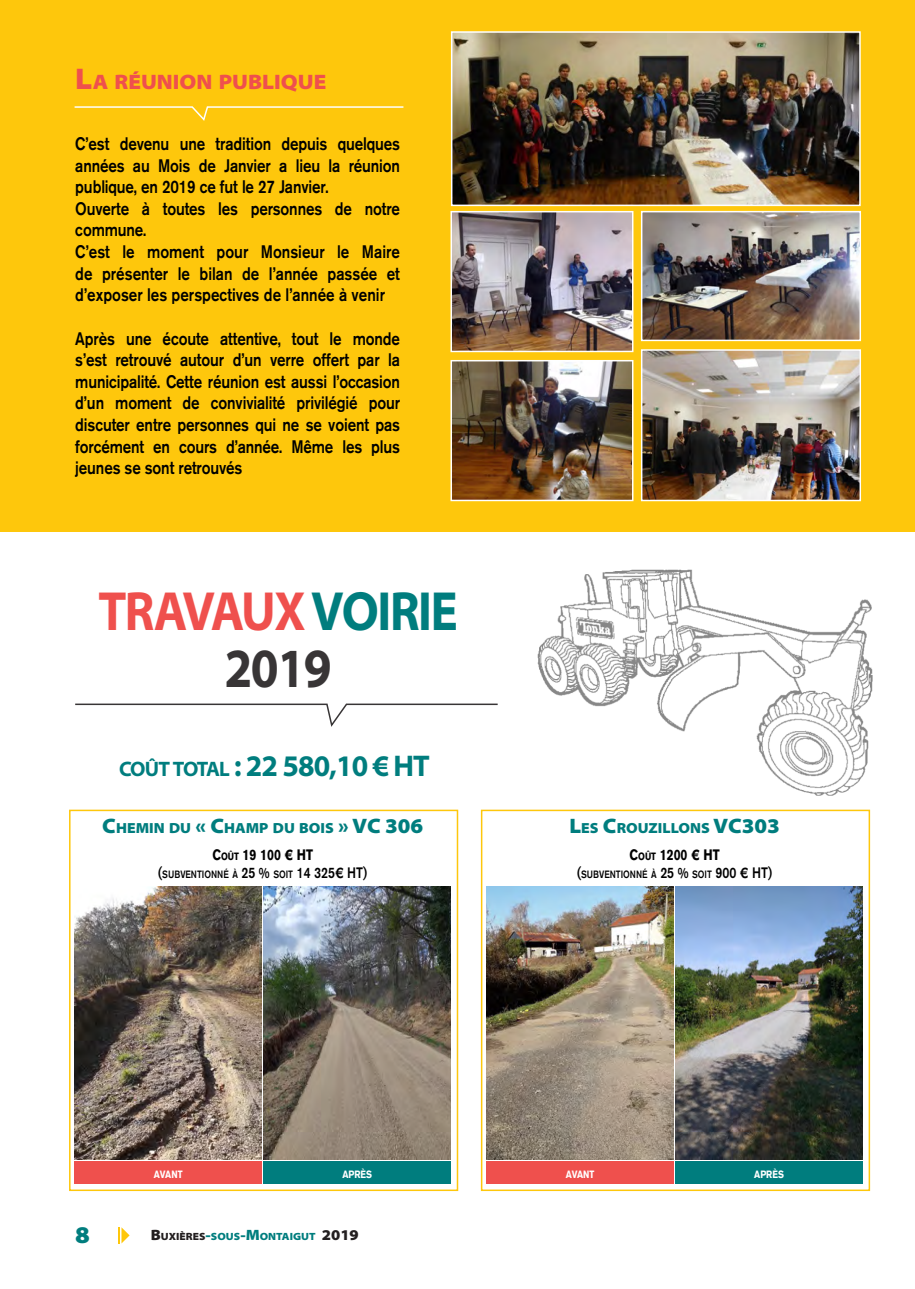
<style>
.page{position:relative;width:915px;height:1289px;background:#fff}
.page>*{position:absolute;margin:0;border:0;box-sizing:border-box;transform-origin:0 0}
.t1{font:700 semi-expanded 55.5px/57px "Myriad Pro";letter-spacing:-.03em;color:#ef504d;text-align:center;scale:.84 1}
.t2{font:700 semi-expanded 30px "Myriad Pro";letter-spacing:-.03em;color:#007d7e;scale:.92 1}
.t3{font:900 semi-expanded 24px "Myriad Pro";color:#007d7e}
.t4{font:900 semi-expanded 21px "Myriad Pro";color:#ef504d}
.t5{font:500 18px/21.6px "Akzidenz Grotesk BQ";letter-spacing:-.01em;color:#000;scale:.84 1}
.t6{font:700 15px "Akzidenz Grotesk BQ";color:#000;scale:.82 1}
.t7{font:900 semi-expanded 14.7px "Myriad Pro";color:#007d7e}
.t8{font:500 10.5px "Akzidenz Grotesk BQ";color:#000;scale:.82 1}
.t9{font:900 semi-expanded 10.5px "Myriad Pro";color:#007d7e}
.t10{font:700 10.5px "Akzidenz Grotesk BQ";color:#fff;scale:.82 1}
.s1{font-size:30px}
.s2{color:#007d7e}
.s3{color:#383536}
.s4{font-size:21px}
.s5{font-size:10.5px}
.s6{font-size:15px}
.s7{font-size:15px;color:#231f20}
.s8{color:#231f20}
</style>
<div class="page">
<img style="left:537px;top:569px;width:336px;height:227px">
<div style="left:0;top:0;width:914px;height:531px;background:#fec70c"></div>
<svg style="left:75px;top:703px;width:423px;height:24px"></svg>
<svg style="left:74px;top:106px;width:330px;height:15px"></svg>
<img style="left:454px;top:34px;width:403px;height:169px">
<div style="left:451px;top:31px;width:409px;height:175px;border:2px solid #fff"></div>
<img style="left:453px;top:214px;width:177px;height:135px">
<div style="left:450px;top:211px;width:183px;height:141px;border:2px solid #fff"></div>
<img style="left:643px;top:214px;width:214px;height:124px">
<div style="left:640px;top:211px;width:220px;height:130px;border:2px solid #fff"></div>
<img style="left:643px;top:352px;width:214px;height:146px">
<div style="left:640px;top:349px;width:220px;height:152px;border:2px solid #fff"></div>
<img style="left:453px;top:363px;width:177px;height:135px">
<div style="left:450px;top:360px;width:183px;height:141px;border:2px solid #fff"></div>
<div style="left:69px;top:809px;width:389px;height:381px;border:2px solid #fec70c"></div>
<img style="left:75px;top:886px;width:376px;height:273px">
<div style="left:75px;top:1161px;width:187px;height:22px;background:#ef504d"></div>
<div style="left:263px;top:1161px;width:188px;height:22px;background:#007d7e"></div>
<div style="left:480px;top:809px;width:389px;height:381px;border:2px solid #fec70c"></div>
<img style="left:486px;top:886px;width:187px;height:273px">
<img style="left:675px;top:886px;width:187px;height:273px">
<div style="left:486px;top:1161px;width:187px;height:22px;background:#ef504d"></div>
<div style="left:675px;top:1161px;width:187px;height:22px;background:#007d7e"></div>
<svg style="left:118px;top:1227px;width:11px;height:16px"></svg>
<p class="t4" style="left:75px;top:70px;width:252px"><span class="s1">L</span>A RÉUNION PUBLIQUE</p>
<p class="t5" style="left:75px;top:132px;width:388px">C’est devenu une tradition depuis quelques années au Mois de Janvier a lieu la réunion publique, en 2019 ce fut le 27 Janvier.<br>Ouverte à toutes les personnes de notre commune.<br>C’est le moment pour Monsieur le Maire de présenter le bilan de l’année passée et d’exposer les perspectives de l’année à venir</p>
<p class="t5" style="left:75px;top:327px;width:388px;text-align:justify">Après une écoute attentive, tout le monde s’est retrouvé autour d’un verre offert par la municipalité. Cette réunion est aussi l’occasion d’un moment de convivialité privilégié pour discuter entre personnes qui ne se voient pas forcément en cours d’année. Même les plus jeunes se sont retrouvés</p>
<h1 class="t1" style="left:98px;top:583px;width:429px">TRAVAUX <span class="s2">VOIRIE<br></span><span class="s3">2019</span></h1>
<h2 class="t2" style="left:119px;top:748px;width:338px"><span class="s4">COÛT TOTAL</span> : 22 580,10 € HT</h2>
<p class="t7" style="left:102px;top:819px;width:322px"><span class="s4">C</span>HEMIN DU <span class="s4">« C</span>HAMP DU BOIS <span class="s4">» VC 306</span></p>
<p class="t6" style="left:212px;top:845px;width:124px">C<span class="s5">OÛT</span> 19 100 € HT</p>
<p class="t8" style="left:158px;top:867px;width:256px"><span class="s6">(</span>SUBVENTIONNÉ À <span class="s6">25 %</span> SOIT <span class="s6">14 325€ HT)</span></p>
<p class="t7" style="left:569px;top:819px;width:212px"><span class="s4">L</span>ES <span class="s4">C</span>ROUZILLONS <span class="s4">VC303</span></p>
<p class="t6" style="left:629px;top:845px;width:111px">C<span class="s5">OÛT</span> 1200 € HT</p>
<p class="t8" style="left:577px;top:867px;width:239px"><span class="s6">(</span>SUBVENTIONNÉ À <span class="s6">25 %</span> SOIT <span class="s6">900 € HT)</span></p>
<p class="t10" style="left:154px;top:1167px;width:36px">AVANT</p>
<p class="t10" style="left:342px;top:1167px;width:38px">APRÈS</p>
<h3 class="t3" style="left:75px;top:1221px;width:16px">8</h3>
<p class="t9" style="left:151px;top:1230px;width:209px"><span class="s7">B</span><span class="s8">UXIÈRES</span><span class="s6">-</span>SOUS<span class="s6">-M</span>ONTAIGUT <span class="s7">2019</span></p>
<p class="t10" style="left:565px;top:1167px;width:36px">AVANT</p>
<p class="t10" style="left:754px;top:1167px;width:38px">APRÈS</p>
</div>
